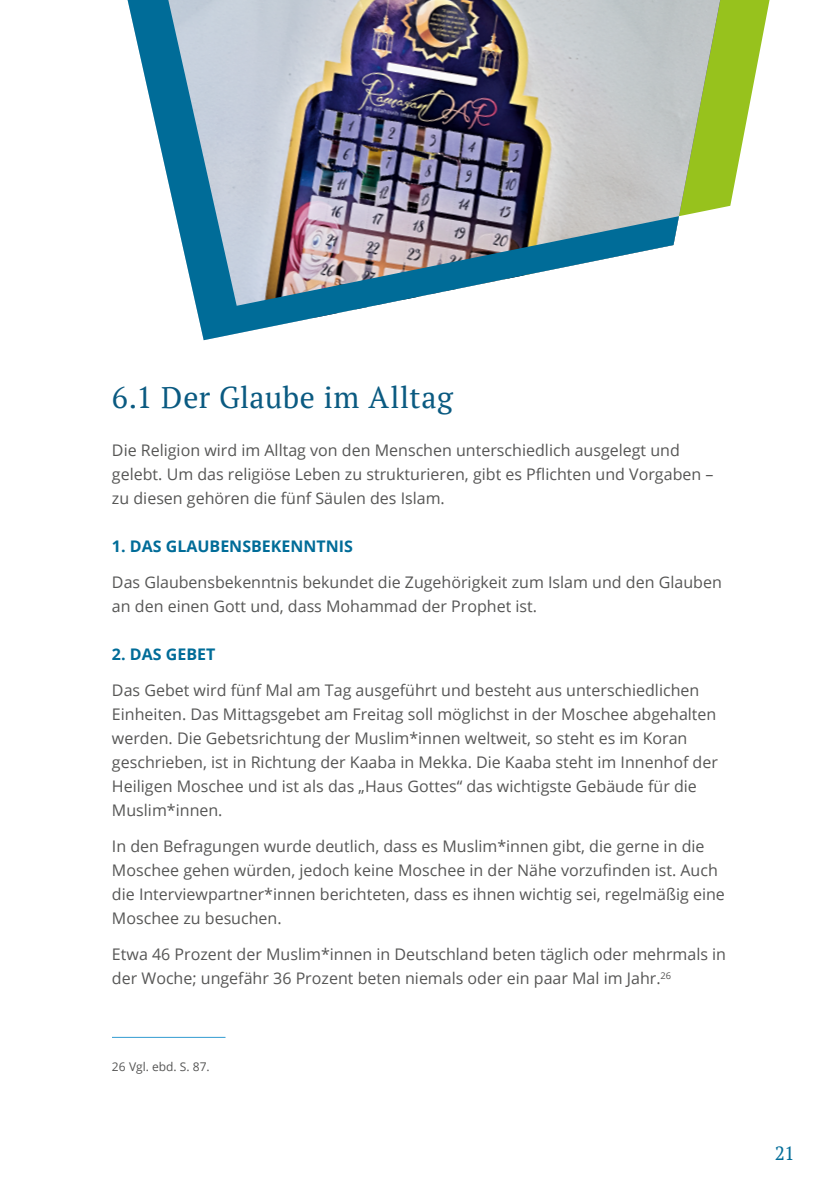
<style>
.page{position:relative;width:840px;height:1191px;background:#fff}
.page>*{position:absolute;margin:0;border:0;box-sizing:border-box;transform-origin:0 0}
.t1{font:30px "PT Serif";letter-spacing:.02em;color:#0a5a81}
.t2{font:19px "PT Serif";color:#006c98}
.t3{font:16px/24px "Open Sans";color:#565655}
.t4{font:700 16px "Open Sans";color:#006c98}
.t5{font:12px "Open Sans";color:#565655}
</style>
<div class="page">
<svg style="left:719px;top:0;width:50px;height:208px;fill:#97c21d"></svg>
<img style="left:678px;top:0;width:41px;height:221px">
<img style="left:127px;top:0;width:551px;height:340px">
<hr style="left:112px;top:1036px;width:113px;height:1px;background:#319bd1">
<h1 class="t1" style="left:112px;top:378px;width:342px">6.1 Der Glaube im Alltag</h1>
<p class="t3" style="left:112px;top:438px;width:602px">Die Religion wird im Alltag von den Menschen unterschiedlich ausgelegt und gelebt. Um das religiöse Leben zu strukturieren, gibt es Pflichten und Vorgaben – zu diesen gehören die fünf Säulen des Islam.</p>
<p class="t4" style="left:112px;top:535px;width:242px">1. DAS GLAUBENSBEKENNTNIS</p>
<p class="t3" style="left:112px;top:570px;width:611px">Das Glaubensbekenntnis bekundet die Zugehörigkeit zum Islam und den Glauben an den einen Gott und, dass Mohammad der Prophet ist.</p>
<p class="t4" style="left:112px;top:643px;width:105px">2. DAS GEBET</p>
<p class="t3" style="left:112px;top:678px;width:607px">Das Gebet wird fünf Mal am Tag ausgeführt und besteht aus unterschiedlichen Einheiten. Das Mittagsgebet am Freitag soll möglichst in der Moschee abgehalten werden. Die Gebetsrichtung der Muslim*innen weltweit, so steht es im Koran geschrieben, ist in Richtung der Kaaba in Mekka. Die Kaaba steht im Innenhof der Heiligen Moschee und ist als das „Haus Gottes“ das wichtigste Gebäude für die Muslim*innen.</p>
<p class="t3" style="left:112px;top:834px;width:614px">In den Befragungen wurde deutlich, dass es Muslim*innen gibt, die gerne in die Moschee gehen würden, jedoch keine Moschee in der Nähe vorzufinden ist. Auch die Interviewpartner*innen berichteten, dass es ihnen wichtig sei, regelmäßig eine Moschee zu besuchen.</p>
<p class="t3" style="left:112px;top:942px;width:615px">Etwa 46 Prozent der Muslim*innen in Deutschland beten täglich oder mehrmals in der Woche; ungefähr 36 Prozent beten niemals oder ein paar Mal im Jahr.<sup>26</sup></p>
<p class="t5" style="left:112px;top:1058px;width:99px">26 Vgl. ebd. S. 87.</p>
<p class="t2" style="left:774px;top:1140px;width:21px">21</p>
</div>
